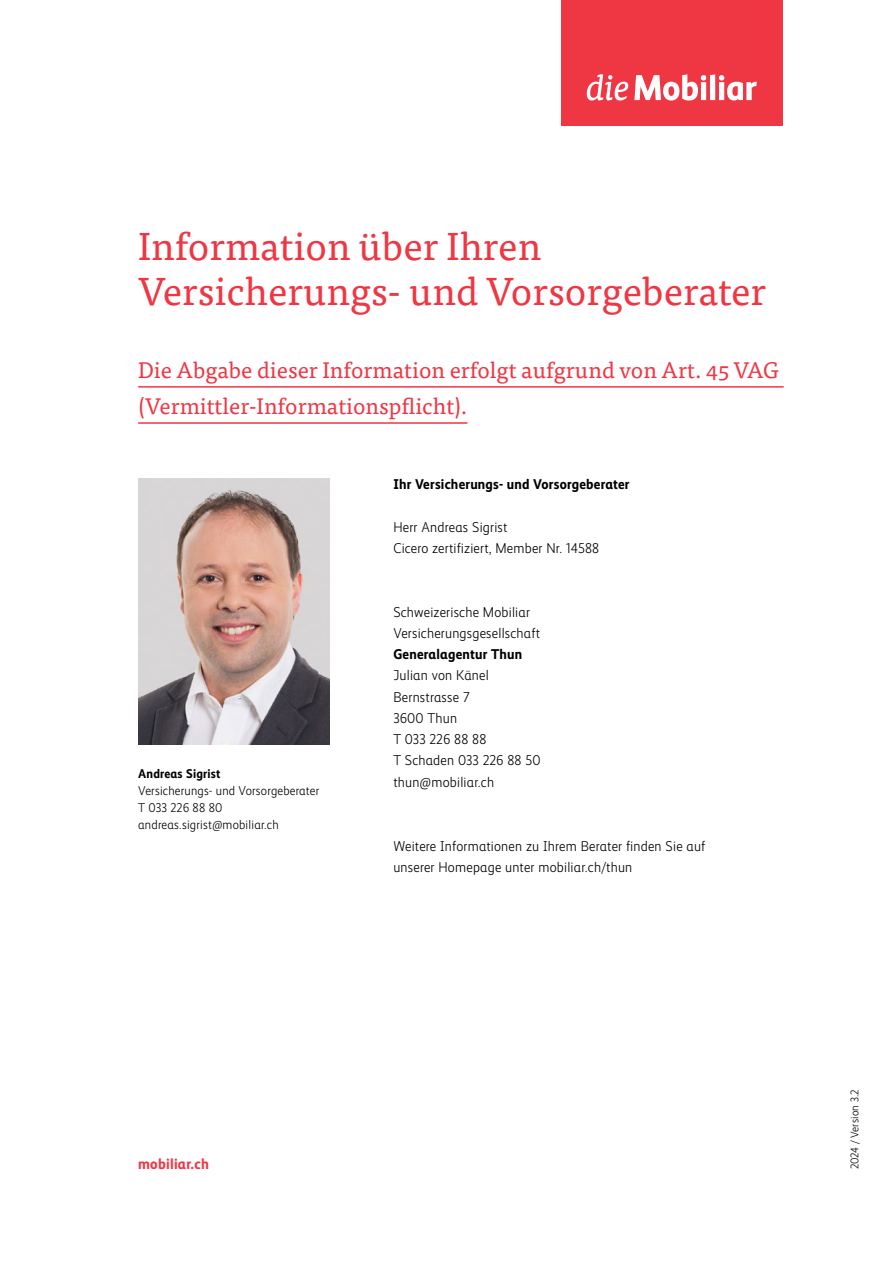
<style>
.page{position:relative;width:893px;height:1263px;background:#fff}
.page>*{position:absolute;margin:0;border:0;box-sizing:border-box;transform-origin:0 0}
.subheadline-1{font:39px/44.7px "Tisa Pro";color:#ef3744}
.Lead_Unterstrichen_1{font:22.5px/36.2px "Tisa Pro";color:#ef3744}
.t1{font:700 15px "Mobiliar Realist";letter-spacing:.015em;color:#ef3744}
.Adresse{font:300 14.25px/21.3px "Mobiliar Realist";letter-spacing:.015em;color:#000}
.paragraph_aftersubhe{font:300 14.25px/21.3px "Mobiliar Realist";letter-spacing:.015em;color:#000}
.paragraph_01{font:300 14.25px "Mobiliar Realist";letter-spacing:.015em;color:#000}
.subheadline-2{font:700 14.25px "Mobiliar Realist";letter-spacing:.015em;color:#000}
.Standort{font:700 14.25px "Mobiliar Realist";letter-spacing:.015em;color:#000}
.Email{font:300 14.25px "Mobiliar Realist";letter-spacing:.015em;color:#000}
.paragraph_02{font:300 12.75px "Mobiliar Realist";letter-spacing:.015em;color:#000}
.paragraph_02-2{font:700 12.75px "Mobiliar Realist";letter-spacing:.015em;color:#000}
.paragraph{font:300 11.25px "Mobiliar Realist";letter-spacing:.015em;color:#000}
</style>
<div class="page">
<hr style="left:138px;top:386px;width:646px;height:2px;background:#ef3744">
<hr style="left:138px;top:422px;width:329px;height:2px;background:#ef3744">
<img style="left:138px;top:479px;width:192px;height:265px">
<div style="left:561px;top:0;width:221px;height:125px;background:#ef3744"></div>
<svg style="left:587px;top:74px;width:41px;height:26px"></svg>
<svg style="left:634px;top:74px;width:123px;height:27px"></svg>
<p class="subheadline-1" style="left:138px;top:222px;width:629px">Information über Ihren<br>Versicherungs- und Vorsorgeberater</p>
<p class="Lead_Unterstrichen_1" style="left:138px;top:351px;width:642px">Die Abgabe dieser Information erfolgt aufgrund von Art. 45 VAG (Vermittler-Informationspflicht).</p>
<p class="subheadline-2" style="left:393px;top:476px;width:238px">Ihr Versicherungs- und Vorsorgeberater</p>
<p class="paragraph_02-2" style="left:138px;top:766px;width:84px">Andreas Sigrist</p>
<p class="paragraph_02" style="left:138px;top:784px;width:183px">Versicherungs- und Vorsorgeberater</p>
<p class="paragraph_02" style="left:138px;top:801px;width:86px">T 033 226 88 80</p>
<p class="paragraph_02" style="left:138px;top:818px;width:142px">andreas.sigrist@mobiliar.ch</p>
<p class="paragraph_01" style="left:393px;top:519px;width:116px">Herr Andreas Sigrist</p>
<p class="paragraph_01" style="left:393px;top:540px;width:207px">Cicero zertifiziert, Member Nr. 14588</p>
<p class="Adresse" style="left:393px;top:601px;width:148px">Schweizerische Mobiliar<br>Versicherungsgesellschaft</p>
<p class="Standort" style="left:393px;top:646px;width:130px">Generalagentur Thun</p>
<p class="Adresse" style="left:393px;top:665px;width:97px">Julian von Känel</p>
<p class="Adresse" style="left:393px;top:686px;width:78px">Bernstrasse 7</p>
<p class="Adresse" style="left:393px;top:708px;width:65px">3600 Thun</p>
<p class="Adresse" style="left:393px;top:729px;width:95px">T 033 226 88 88</p>
<p class="Adresse" style="left:393px;top:750px;width:149px">T Schaden 033 226 88 50</p>
<p class="Email" style="left:393px;top:774px;width:102px">thun@mobiliar.ch</p>
<p class="paragraph_aftersubhe" style="left:393px;top:835px;width:313px">Weitere Informationen zu Ihrem Berater finden Sie auf unserer Homepage unter mobiliar.ch/thun</p>
<p class="t1" style="left:138px;top:1155px;width:72px">mobiliar.ch</p>
<p class="paragraph" style="left:848px;top:1169px;width:82px;rotate:-90deg">2024 / Version 3.2</p>
</div>
